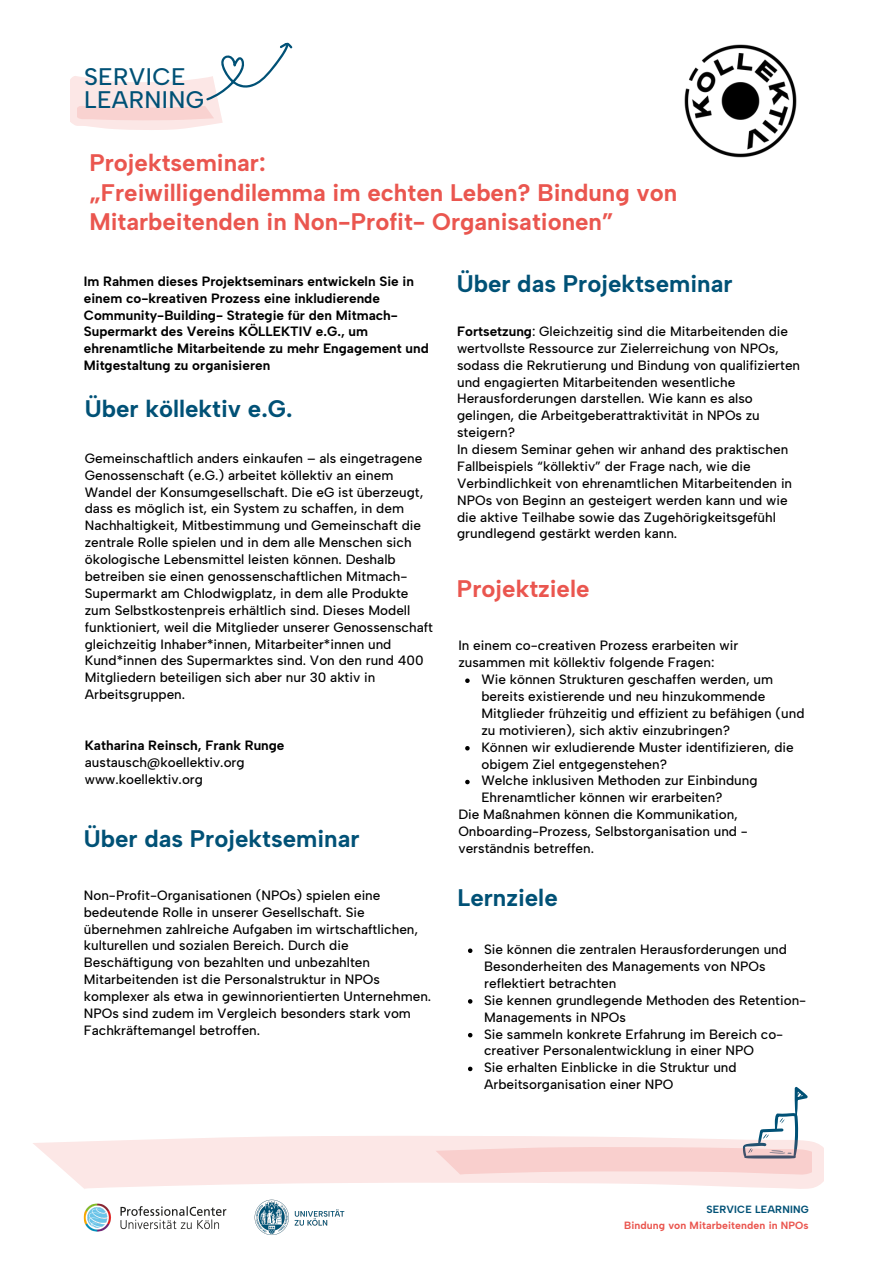
<style>
.page{position:relative;width:894px;height:1264px;background:#fff}
.page>*{position:absolute;margin:0;border:0;box-sizing:border-box;transform-origin:0 0}
.t1{font:700 24px/29.2px "Albert Sans";color:#ea564f}
.t2{font:700 24px "Albert Sans";color:#005176}
.t3{font:500 24px/23.7px "Albert Sans";letter-spacing:.015em;color:#005176}
.t4{font:500 13.5px/16.8px "Albert Sans";color:#000}
.t5{font:700 13.5px/16.8px "Albert Sans";color:#000}
.t6{font:700 10.5px "Albert Sans";letter-spacing:.01em;color:#ea564f}
.t7{font:700 10.5px "Albert Sans";letter-spacing:.015em;color:#005176}
.s1{font-weight:700}
</style>
<div class="page">
<svg style="left:71px;top:76px;width:152px;height:54px;fill:#fce7e6"></svg>
<div style="left:78px;top:106px;width:136px;height:14px;background:#f9d2d0"></div>
<img style="left:254px;top:1199px;width:91px;height:36px">
<img style="left:84px;top:1203px;width:142px;height:28px">
<svg style="left:199px;top:42px;width:94px;height:59px"></svg>
<svg style="left:759px;top:1086px;width:48px;height:49px"></svg>
<svg style="left:33px;top:1135px;width:791px;height:54px;fill:#fce7e6"></svg>
<svg style="left:435px;top:1146px;width:376px;height:28px;background:#f5d0ce"></svg>
<svg style="left:465px;top:678px;width:4px;height:5px"></svg>
<svg style="left:465px;top:746px;width:4px;height:4px"></svg>
<svg style="left:465px;top:779px;width:4px;height:5px"></svg>
<svg style="left:468px;top:948px;width:4px;height:5px"></svg>
<svg style="left:468px;top:999px;width:4px;height:4px"></svg>
<svg style="left:468px;top:1032px;width:4px;height:5px"></svg>
<svg style="left:468px;top:1066px;width:4px;height:5px"></svg>
<img style="left:684px;top:44px;width:113px;height:114px">
<h3 class="t3" style="left:84px;top:64px;width:122px">SERVICE<br>LEARNING</h3>
<h3 class="t1" style="left:89px;top:148px;width:589px">Projektseminar:<br>„Freiwilligendilemma im echten Leben? Bindung von<br>Mitarbeitenden in Non-Profit- Organisationen”</h3>
<p class="t5" style="left:84px;top:273px;width:346px">Im Rahmen dieses Projektseminars entwickeln Sie in einem co-kreativen Prozess eine inkludierende Community-Building- Strategie für den Mitmach-Supermarkt des Vereins KÖLLEKTIV e.G., um ehrenamtliche Mitarbeitende zu mehr Engagement und Mitgestaltung zu organisieren</p>
<h2 class="t2" style="left:85px;top:394px;width:209px">Über köllektiv e.G.</h2>
<p class="t4" style="left:85px;top:449px;width:349px">Gemeinschaftlich anders einkaufen – als eingetragene Genossenschaft (e.G.) arbeitet köllektiv an einem Wandel der Konsumgesellschaft. Die eG ist überzeugt, dass es möglich ist, ein System zu schaffen, in dem Nachhaltigkeit, Mitbestimmung und Gemeinschaft die zentrale Rolle spielen und in dem alle Menschen sich ökologische Lebensmittel leisten können. Deshalb betreiben sie einen genossenschaftlichen Mitmach-Supermarkt am Chlodwigplatz, in dem alle Produkte zum Selbstkostenpreis erhältlich sind. Dieses Modell funktioniert, weil die Mitglieder unserer Genossenschaft gleichzeitig Inhaber*innen, Mitarbeiter*innen und Kund*innen des Supermarktes sind. Von den rund 400<br>Mitgliedern beteiligen sich aber nur 30 aktiv in Arbeitsgruppen.</p>
<p class="t4" style="left:85px;top:736px;width:201px"><span class="s1">Katharina Reinsch, Frank Runge </span>austausch@koellektiv.org www.koellektiv.org</p>
<h3 class="t2" style="left:84px;top:824px;width:277px">Über das Projektseminar</h3>
<h3 class="t4" style="left:84px;top:886px;width:349px">Non-Profit-Organisationen (NPOs) spielen eine bedeutende Rolle in unserer Gesellschaft. Sie übernehmen zahlreiche Aufgaben im wirtschaftlichen, kulturellen und sozialen Bereich. Durch die Beschäftigung von bezahlten und unbezahlten Mitarbeitenden ist die Personalstruktur in NPOs komplexer als etwa in gewinnorientierten Unternehmen.<br>NPOs sind zudem im Vergleich besonders stark vom Fachkräftemangel betroffen.</h3>
<h3 class="t2" style="left:456px;top:269px;width:277px">Über das Projektseminar</h3>
<p class="t4" style="left:457px;top:323px;width:344px"><span class="s1">Fortsetzung</span>: Gleichzeitig sind die Mitarbeitenden die wertvollste Ressource zur Zielerreichung von NPOs, sodass die Rekrutierung und Bindung von qualifizierten und engagierten Mitarbeitenden wesentliche Herausforderungen darstellen. Wie kann es also gelingen, die Arbeitgeberattraktivität in NPOs zu steigern?<br>In diesem Seminar gehen wir anhand des praktischen Fallbeispiels “köllektiv” der Frage nach, wie die Verbindlichkeit von ehrenamtlichen Mitarbeitenden in NPOs von Beginn an gesteigert werden kann und wie die aktive Teilhabe sowie das Zugehörigkeitsgefühl grundlegend gestärkt werden kann.</p>
<h2 class="t1" style="left:457px;top:574px;width:134px">Projektziele</h2>
<h1 class="t4" style="left:458px;top:637px;width:281px">In einem co-creativen Prozess erarbeiten wir zusammen mit köllektiv folgende Fragen:</h1>
<h2 class="t4" style="left:481px;top:671px;width:325px">Wie können Strukturen geschaffen werden, um bereits existierende und neu hinzukommende Mitglieder frühzeitig und effizient zu befähigen (und zu motivieren), sich aktiv einzubringen?</h2>
<h2 class="t4" style="left:481px;top:738px;width:314px">Können wir exludierende Muster identifizieren, die obigem Ziel entgegenstehen?</h2>
<h3 class="t4" style="left:481px;top:772px;width:277px">Welche inklusiven Methoden zur Einbindung<br>Ehrenamtlicher können wir erarbeiten?</h3>
<h3 class="t4" style="left:458px;top:806px;width:291px">Die Maßnahmen können die Kommunikation,<br>Onboarding-Prozess, Selbstorganisation und - verständnis betreffen.</h3>
<p class="t2" style="left:457px;top:882px;width:102px">Lernziele</p>
<p class="t4" style="left:484px;top:941px;width:304px">Sie können die zentralen Herausforderungen und<br>Besonderheiten des Managements von NPOs reflektiert betrachten</p>
<p class="t4" style="left:484px;top:991px;width:323px">Sie kennen grundlegende Methoden des Retention-<br>Managements in NPOs</p>
<p class="t4" style="left:484px;top:1025px;width:300px">Sie sammeln konkrete Erfahrung im Bereich co&shy;creativer Personalentwicklung in einer NPO</p>
<p class="t4" style="left:484px;top:1059px;width:254px">Sie erhalten Einblicke in die Struktur und<br>Arbeitsorganisation einer NPO</p>
<h2 class="t7" style="left:706px;top:1203px;width:104px">SERVICE LEARNING</h2>
<h2 class="t6" style="left:624px;top:1218px;width:186px">Bindung von Mitarbeitenden in NPOs</h2>
</div>
